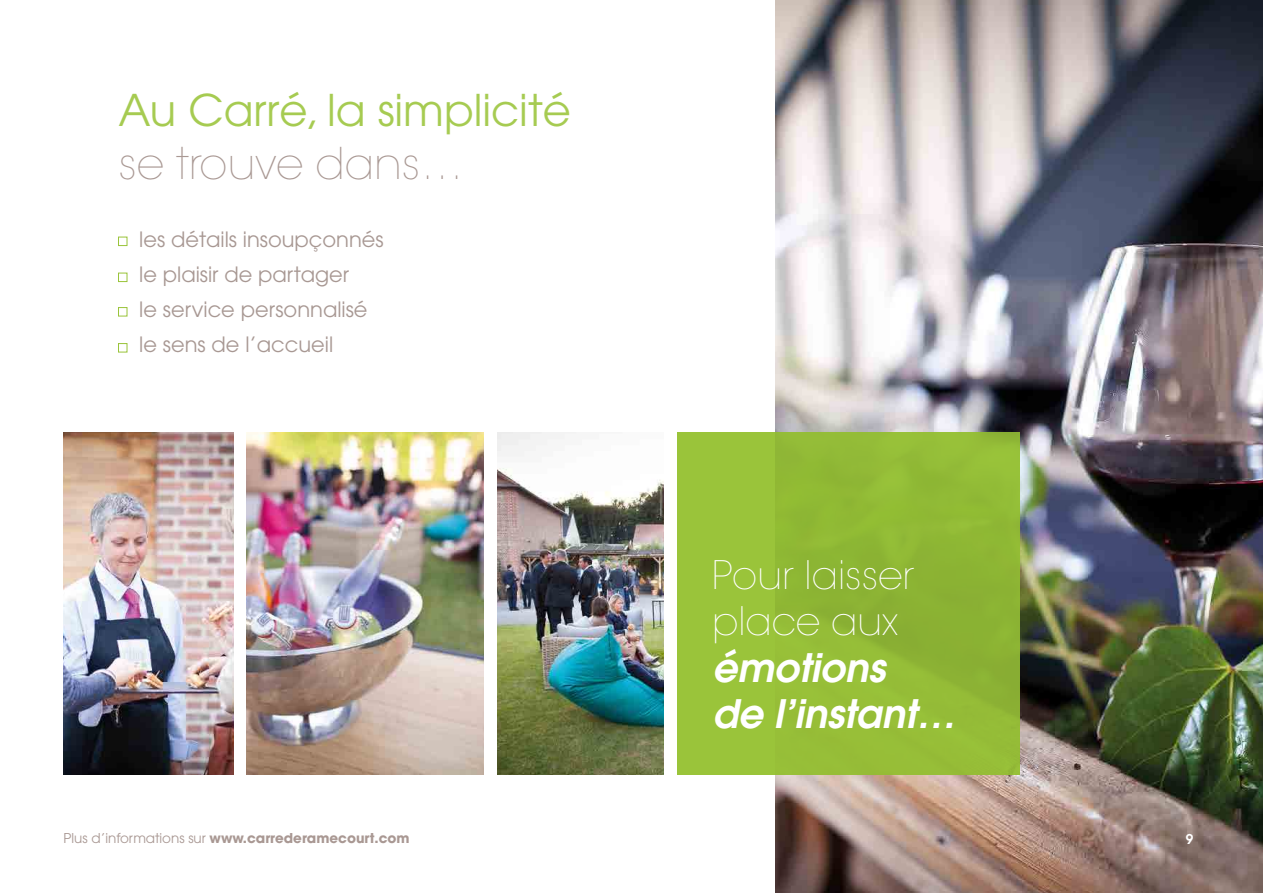
<style>
.page{position:relative;width:1263px;height:893px;background:#fff}
.page>*{position:absolute;margin:0;border:0;box-sizing:border-box;transform-origin:0 0}
.t1{font:43.5px "Avant Garde";color:rgb(154 196 58/.88)}
.t2{font:200 43.5px "Avant Garde";color:#a99893}
.t3{font:italic 600 39px/46.5px "Avant Garde";color:#fff}
.t4{font:200 39px/46.5px "Avant Garde";color:#fff}
.t5{font:21px/35.1px "Avant Garde";color:#a89893}
.t6{font:700 13.5px "Avant Garde";color:#a99893}
.t7{font:600 13.5px "Avant Garde";color:#fff}
.s1{font-weight:400}
</style>
<div class="page">
<img style="left:247px;top:432px;width:237px;height:342px">
<img style="left:497px;top:432px;width:167px;height:342px">
<img style="left:64px;top:432px;width:169px;height:342px">
<img style="left:776px;top:0;width:487px;height:893px">
<div style="left:677px;top:432px;width:342px;height:342px;background:linear-gradient(to right,#9ac43a,#8eb534)"></div>
<div style="left:118px;top:237px;width:9px;height:9px;border:1px solid #9ac43a"></div>
<div style="left:118px;top:273px;width:9px;height:9px;border:1px solid #9ac43a"></div>
<div style="left:118px;top:307px;width:9px;height:9px;border:1px solid #9ac43a"></div>
<div style="left:118px;top:343px;width:9px;height:9px;border:1px solid #9ac43a"></div>
<h1 class="t1" style="left:118px;top:85px;width:454px">Au Carré, la simplicité</h1>
<h1 class="t2" style="left:118px;top:137px;width:347px">se trouve dans…</h1>
<p class="t5" style="left:139px;top:222px;width:246px">les détails insoupçonnés le plaisir de partager<br>le service personnalisé le sens de l’accueil</p>
<p class="t6" style="left:64px;top:829px;width:347px"><span class="s1">Plus d’informations sur</span> www.carrederamecourt.com</p>
<h2 class="t4" style="left:712px;top:552px;width:204px">Pour laisser place aux</h2>
<h2 class="t3" style="left:712px;top:643px;width:245px">émotions<br>de l’instant…</h2>
<p class="t7" style="left:1186px;top:830px;width:9px">9</p>
</div>
